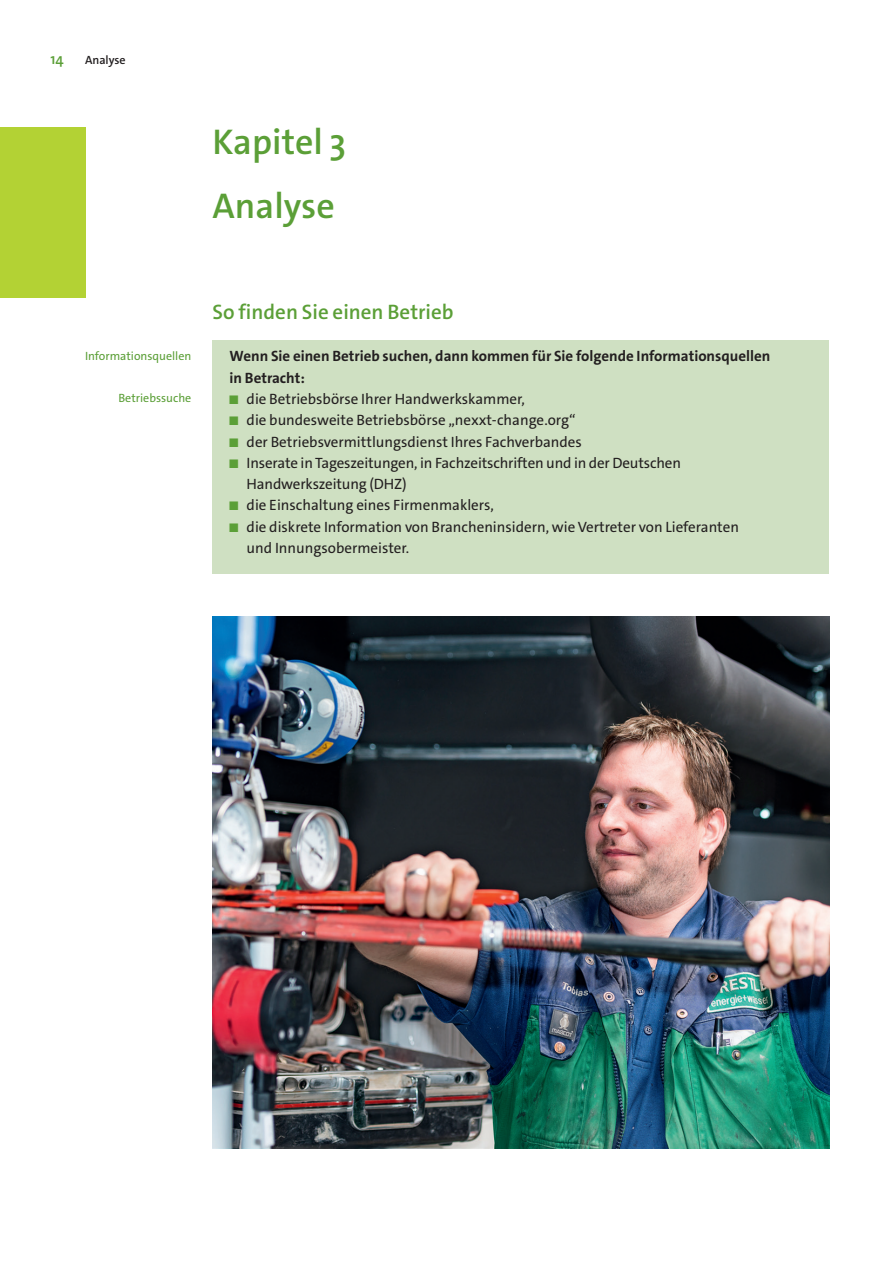
<style>
.page{position:relative;width:893px;height:1263px;background:#fff}
.page>*{position:absolute;margin:0;border:0;box-sizing:border-box;transform-origin:0 0}
.t1{font:600 36px/63.8px "The Sans C4 s";color:#5b9f37}
.t2{font:600 21px "The Sans C4 s";color:#5b9f37}
.t3{font:15px/21.3px "The Sans C4 s";color:#231f20}
.t4{font:700 15px/21.3px "The Sans C4 s";color:#231f20}
.t5{font:600 15px "The Sans C4 s";color:#5b9f37}
.t6{font:12px "The Sans C4 s";color:#5b9f37}
.t7{font:600 12px "The Sans C4 s";color:#231f20}
.s1{font-size:12.6px;color:#5b9f37}
</style>
<div class="page">
<div style="left:213px;top:340px;width:616px;height:234px;background:#cfe0c2"></div>
<div style="left:0;top:128px;width:85px;height:170px;background:#b3d234"></div>
<img style="left:213px;top:617px;width:616px;height:531px">
<p class="t5" style="left:50px;top:49px;width:15px">14</p>
<p class="t7" style="left:85px;top:52px;width:42px">Analyse</p>
<h1 class="t1" style="left:213px;top:110px;width:135px">Kapitel 3<br>Analyse</h1>
<p class="t6" style="left:85px;top:348px;width:108px">Informationsquellen</p>
<p class="t6" style="left:118px;top:390px;width:74px">Betriebssuche</p>
<h2 class="t2" style="left:213px;top:298px;width:242px">So finden Sie einen Betrieb</h2>
<p class="t4" style="left:230px;top:346px;width:542px">Wenn Sie einen Betrieb suchen, dann kommen für Sie folgende Informationsquellen in Betracht:</p>
<p class="t3" style="left:230px;top:388px;width:297px"><span class="s1">■</span> die Betriebsbörse Ihrer Handwerkskammer,</p>
<p class="t3" style="left:230px;top:410px;width:347px"><span class="s1">■</span> die bundesweite Betriebsbörse „nexxt-change.org“</p>
<p class="t3" style="left:230px;top:431px;width:354px"><span class="s1">■</span> der Betriebsvermittlungsdienst Ihres Fachverbandes</p>
<p class="t3" style="left:247px;top:452px;width:436px;text-indent:-17px"><span class="s1">■</span> Inserate in Tageszeitungen, in Fachzeitschriften und in der Deutschen<br>Handwerkszeitung (DHZ)</p>
<p class="t3" style="left:230px;top:495px;width:266px"><span class="s1">■</span> die Einschaltung eines Firmenmaklers,</p>
<p class="t3" style="left:247px;top:516px;width:494px;text-indent:-17px"><span class="s1">■</span> die diskrete Information von Brancheninsidern, wie Vertreter von Lieferanten und Innungsobermeister.</p>
</div>
